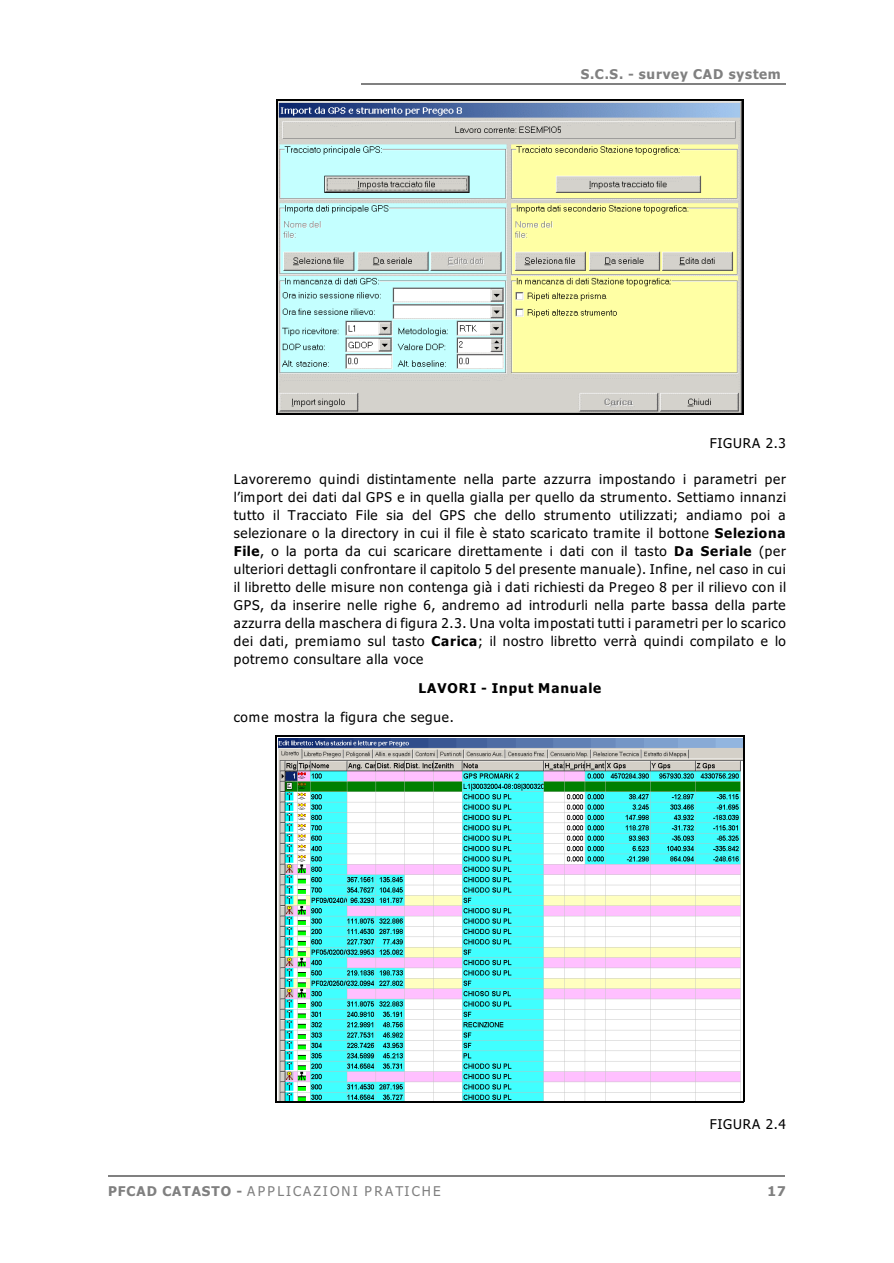
<style>
.page{position:relative;width:894px;height:1263px;background:#fff}
.page>*{position:absolute;margin:0;border:0;box-sizing:border-box;transform-origin:0 0}
.t1{font:13.5px/18px "Tahoma";letter-spacing:.05em;color:#000;text-align:justify}
.t2{font:italic 13.5px "Tahoma";letter-spacing:.165em;color:#808080}
.t3{font:700 13.5px "Tahoma";letter-spacing:.06em;color:#808080}
.t4{font:700 13.5px "Tahoma";letter-spacing:.065em;color:#000}
.s1{font-style:italic}
.s2{font-weight:700}
.s3{font-weight:700;font-style:normal}
</style>
<div class="page">
<hr style="left:361px;top:83px;width:425px;height:1px;background:#808080">
<hr style="left:108px;top:1175px;width:676px;height:1px;background:#808080">
<img style="left:278px;top:102px;width:463px;height:312px">
<hr style="left:276px;top:99px;width:2px;height:316px;background:#000">
<hr style="left:742px;top:99px;width:2px;height:316px;background:#000">
<hr style="left:276px;top:99px;width:468px;height:1px;background:#000">
<hr style="left:276px;top:414px;width:468px;height:1px;background:#000">
<img style="left:278px;top:739px;width:465px;height:362px">
<hr style="left:276px;top:736px;width:1px;height:366px;background:#000">
<hr style="left:743px;top:736px;width:1px;height:366px;background:#000">
<hr style="left:276px;top:736px;width:468px;height:1px;background:#000">
<hr style="left:276px;top:1101px;width:468px;height:2px;background:#000">
<p class="t3" style="left:581px;top:69px;width:201px">S.C.S. - survey CAD system</p>
<p class="t1" style="left:710px;top:435px;width:77px">FIGURA 2.3</p>
<p class="t1" style="left:234px;top:471px;width:554px">Lavoreremo quindi distintamente nella parte azzurra impostando i parametri per l’import dei dati dal GPS e in quella gialla per quello da strumento. Settiamo innanzi tutto il <span class="s1">Tracciato File</span> sia del GPS che dello strumento utilizzati; andiamo poi a selezionare o la directory in cui il file è stato scaricato tramite il bottone <span class="s2">Seleziona File</span>, o la porta da cui scaricare direttamente i dati con il tasto <span class="s2">Da Seriale</span> (per ulteriori dettagli confrontare il capitolo 5 del presente manuale). Infine, nel caso in cui il libretto delle misure non contenga già i dati richiesti da Pregeo 8 per il rilievo con il GPS, da inserire nelle righe 6, andremo ad introdurli nella parte bassa della parte azzurra della maschera di figura 2.3. Una volta impostati tutti i parametri per lo scarico dei dati, premiamo sul tasto <span class="s2">Carica</span>; il nostro libretto verrà quindi compilato e lo potremo consultare alla voce</p>
<p class="t4" style="left:418px;top:683px;width:184px">LAVORI - Input Manuale</p>
<p class="t1" style="left:234px;top:709px;width:222px">come mostra la figura che segue.</p>
<p class="t1" style="left:710px;top:1116px;width:77px">FIGURA 2.4</p>
<p class="t2" style="left:108px;top:1186px;width:334px"><span class="s3">PFCAD CATASTO -</span> APPLICAZIONI PRATICHE</p>
<p class="t3" style="left:767px;top:1186px;width:20px">17</p>
</div>
